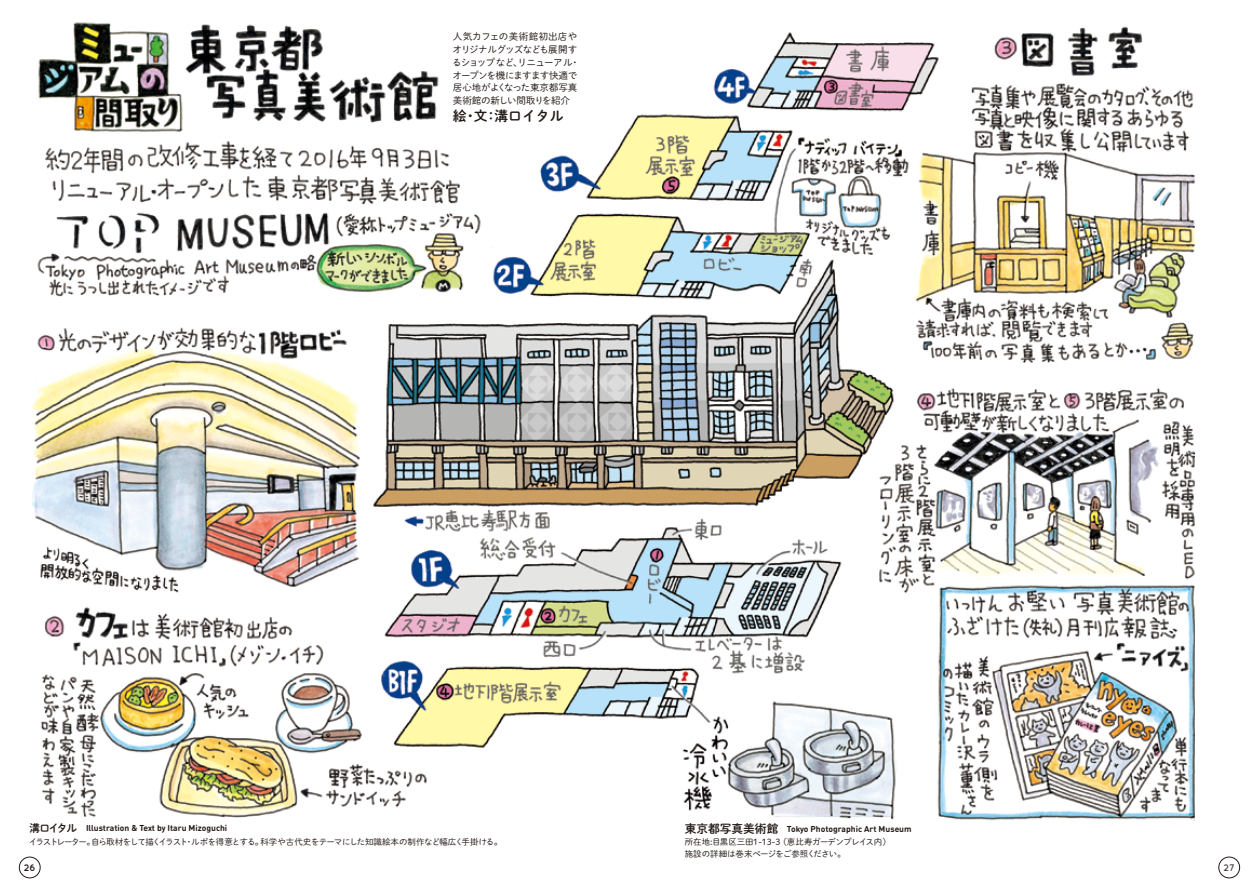
<style>
.page{position:relative;width:1259px;height:893px;background:#fff}
.page>*{position:absolute;margin:0;border:0;box-sizing:border-box;transform-origin:0 0}
.t1{font:13.8px "Shuei M Go Std B";color:#231916}
.t2{font:9.6px/12.8px "Shuei M Go Std L";letter-spacing:-.05em;color:#231916}
.t3{font:700 9.6px "Quicksand";color:#231916}
.t4{font:700 9.6px "Quicksand";color:#4d4a4a}
.t5{font:700 8.55px "DIN Round OT";color:#231916}
.t6{font:8.55px "Shuei M Go Std L";letter-spacing:-.095em;color:#231916}
.t7{font:8.55px/11.7px "Shuei M Go Std L";letter-spacing:-.04em;color:#231916}
.s1{font-family:"Shuei M Go Std B";font-weight:400;font-size:11.7px}
.s2{font-family:"Shuei M Go Std B";font-weight:400;font-size:10.65px}
</style>
<div class="page">
<img style="left:31px;top:22px;width:1163px;height:799px">
<div style="left:19px;top:857px;width:21px;height:21px;border:1px solid #231916;border-radius:50%"></div>
<div style="left:1218px;top:857px;width:21px;height:21px;border:1px solid #231916;border-radius:50%"></div>
<p class="t2" style="left:452px;top:30px;width:129px">人気カフェの美術館初出店やオリジナルグッズなども展開するショップなど、リニューアル・オープンを機にますます快適で居心地がよくなった東京都写真美術館の新しい間取りを紹介</p>
<h1 class="t1" style="left:453px;top:105px;width:112px">絵・文：溝口イタル</h1>
<p class="t5" style="left:685px;top:823px;width:228px"><span class="s1">東京都写真美術館</span> Tokyo Photographic Art Museum</p>
<p class="t7" style="left:685px;top:836px;width:208px">所在地:目黒区三田1-13-3 （恵比寿ガーデンプレイス内）施設の詳細は巻末ページをご参照ください。</p>
<p class="t5" style="left:29px;top:822px;width:199px"><span class="s2">溝口イタル</span> Illustration &amp; Text by Itaru Mizoguchi</p>
<p class="t6" style="left:29px;top:836px;width:475px">イラストレーター。自ら取材をして描くイラスト・ルポを得意とする。科学や古代史をテーマにした知識絵本の制作など幅広く手掛ける。</p>
<p class="t3" style="left:24px;top:862px;width:13px">26</p>
<p class="t4" style="left:1223px;top:862px;width:13px">27</p>
</div>
